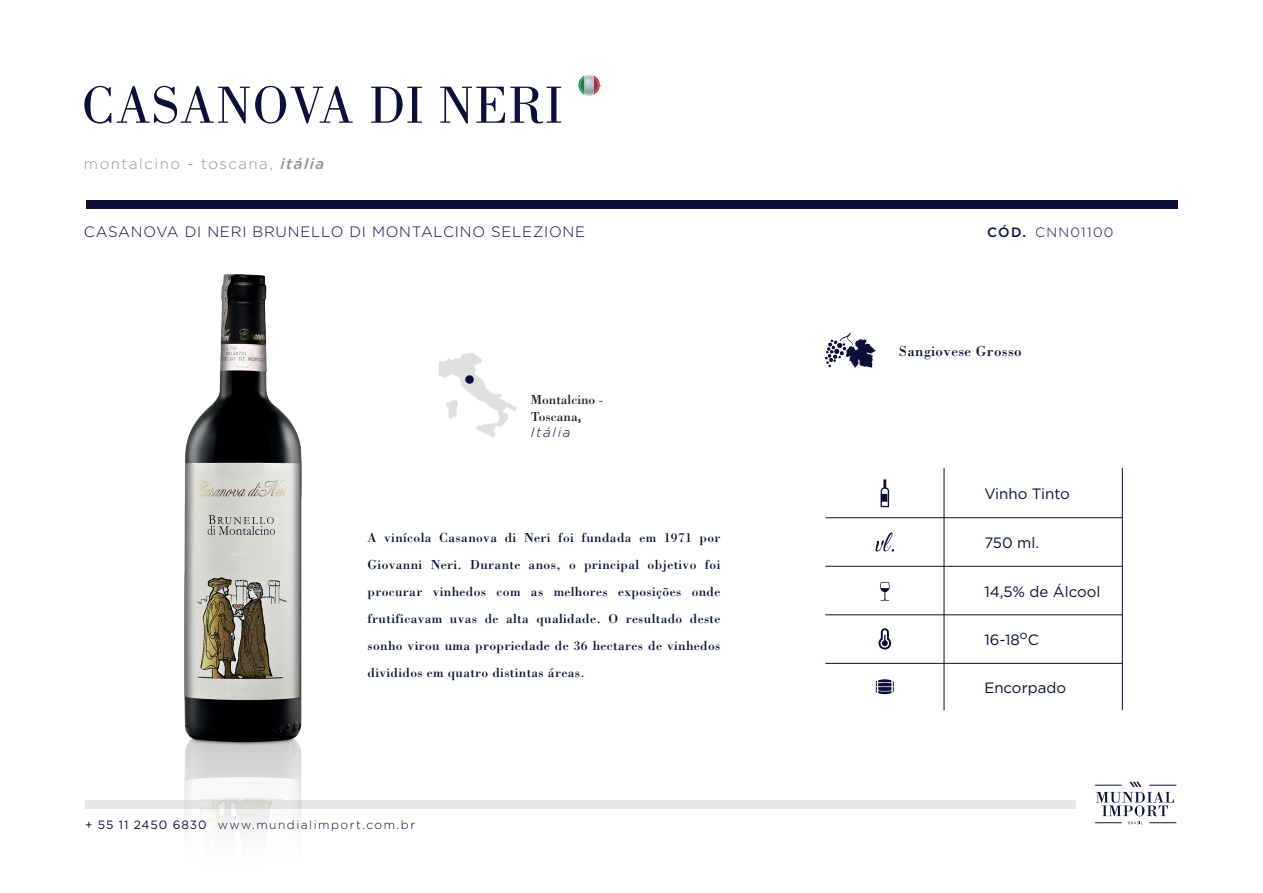
<style>
.page{position:relative;width:1263px;height:893px;background:#fff}
.page>*{position:absolute;margin:0;border:0;box-sizing:border-box;transform-origin:0 0}
.t1{font:54px "Bodoni Std";letter-spacing:.01em;color:#090f36}
.t2{font:15px "Gotham";color:#090f36}
.t3{font:300 15px "Gotham";letter-spacing:.05em;color:#090f36}
.t4{font:300 15px "Gotham";letter-spacing:.1em;color:#939598}
.t5{font:15px "Bodoni Std";letter-spacing:.025em;color:#090f36}
.t6{font:13.5px/27px "Bodoni Std";letter-spacing:.025em;color:#090f36;text-align:justify}
.t7{font:13.5px/16.2px "Bodoni Std";color:#231f20}
.t8{font:300 13.5px "Gotham";letter-spacing:.1em;color:#090f36}
.t9{font:italic 300 13.5px "Gotham";letter-spacing:.125em;color:#090f36}
.t10{font:500 13.5px "Gotham";color:#090f36}
.t11{font:300 12px "Gotham";letter-spacing:.125em;color:#090f36}
.s1{font-weight:500;font-style:italic}
.s2{font-family:"Gotham";font-weight:500;color:#090f36}
.s3{font-weight:400}
</style>
<div class="page">
<svg style="left:876px;top:679px;width:18px;height:15px"></svg>
<svg style="left:878px;top:628px;width:13px;height:21px"></svg>
<svg style="left:880px;top:582px;width:10px;height:19px"></svg>
<svg style="left:880px;top:479px;width:9px;height:28px"></svg>
<svg style="left:1095px;top:822px;width:27px;height:1px"></svg>
<svg style="left:1149px;top:822px;width:27px;height:1px"></svg>
<svg style="left:1128px;top:822px;width:15px;height:2px"></svg>
<svg style="left:1095px;top:782px;width:81px;height:34px"></svg>
<svg style="left:825px;top:333px;width:51px;height:35px"></svg>
<div style="left:87px;top:200px;width:1091px;height:9px;background:#090f36"></div>
<div style="left:86px;top:800px;width:990px;height:8px;background:#e5e8e7"></div>
<hr style="left:944px;top:468px;width:1px;height:242px;background:#090f36">
<hr style="left:1122px;top:468px;width:1px;height:242px;background:#090f36">
<hr style="left:825px;top:517px;width:298px;height:1px;background:#090f36">
<hr style="left:825px;top:566px;width:298px;height:1px;background:#090f36">
<hr style="left:825px;top:615px;width:298px;height:1px;background:#090f36">
<hr style="left:825px;top:663px;width:298px;height:1px;background:#090f36">
<svg style="left:875px;top:532px;width:19px;height:20px"></svg>
<svg style="left:578px;top:74px;width:22px;height:22px"></svg>
<img style="left:184px;top:274px;width:118px;height:563px">
<svg style="left:439px;top:353px;width:78px;height:85px"></svg>
<div style="left:465px;top:375px;width:9px;height:9px;background:#090f36;border-radius:50%"></div>
<h1 class="t1" style="left:82px;top:75px;width:482px">CASANOVA DI NERI</h1>
<p class="t4" style="left:84px;top:154px;width:242px">montalcino - toscana, <span class="s1">itália</span></p>
<p class="t3" style="left:84px;top:222px;width:503px">CASANOVA DI NERI BRUNELLO DI MONTALCINO SELEZIONE</p>
<p class="t7" style="left:531px;top:392px;width:74px">Montalcino -<br>Toscana<span class="s2">,</span></p>
<p class="t9" style="left:531px;top:423px;width:41px">Itália</p>
<p class="t6" style="left:367px;top:524px;width:354px">A vinícola Casanova di Neri foi fundada em 1971 por Giovanni Neri. Durante anos, o principal objetivo foi procurar vinhedos com as melhores exposições onde frutificavam uvas de alta qualidade. O resultado deste sonho virou uma propriedade de 36 hectares de vinhedos divididos em quatro distintas áreas.</p>
<p class="t11" style="left:85px;top:817px;width:332px"><span class="s3">+ 55 11 2450 6830</span> www.mundialimport.com.br</p>
<p class="t10" style="left:987px;top:224px;width:40px">CÓD.</p>
<p class="t8" style="left:1035px;top:224px;width:80px">CNN01100</p>
<p class="t5" style="left:899px;top:342px;width:125px">Sangiovese Grosso</p>
<p class="t2" style="left:984px;top:484px;width:87px">Vinho Tinto</p>
<p class="t2" style="left:984px;top:533px;width:56px">750 ml.</p>
<p class="t2" style="left:984px;top:582px;width:118px">14,5% de Álcool</p>
<p class="t2" style="left:984px;top:630px;width:56px">16-18<sup>o</sup>C</p>
<p class="t2" style="left:984px;top:678px;width:83px">Encorpado</p>
</div>
